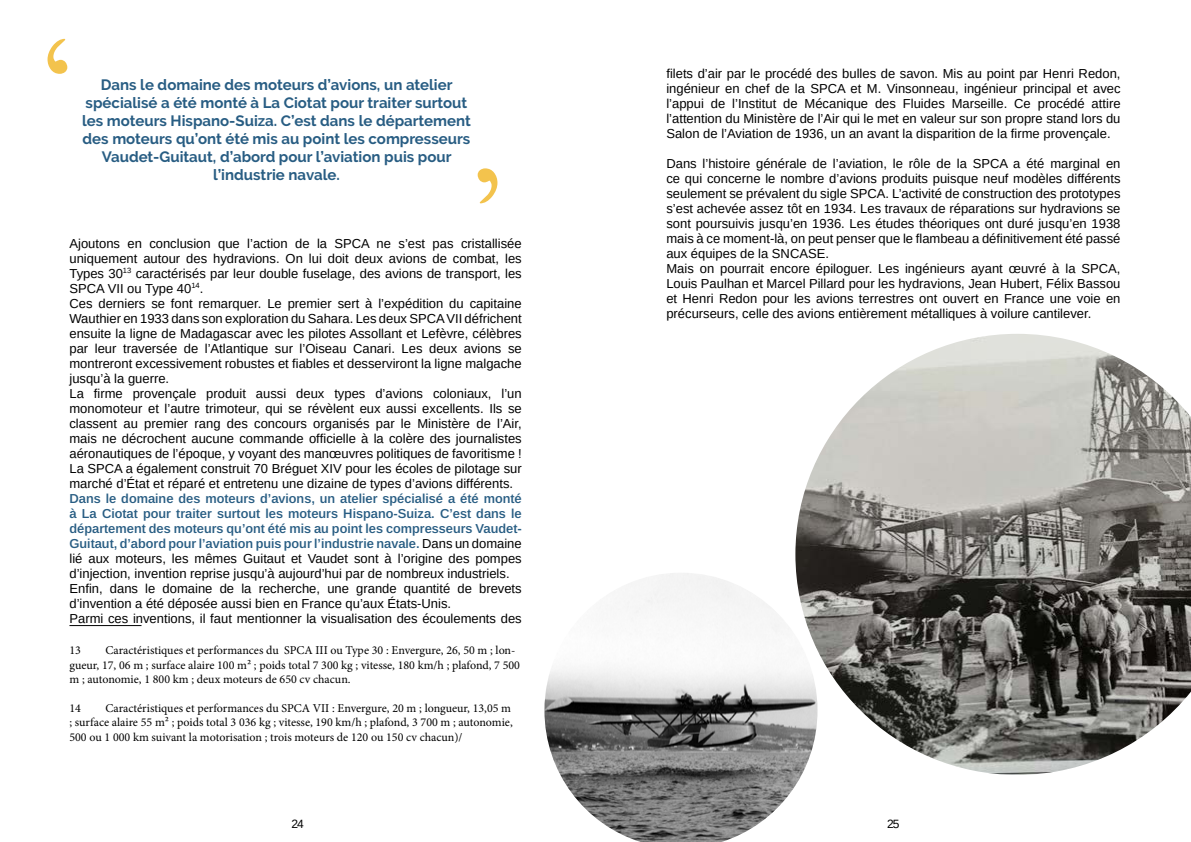
<style>
.page{position:relative;width:1191px;height:842px;background:#fff}
.page>*{position:absolute;margin:0;border:0;box-sizing:border-box;transform-origin:0 0}
.t1{font:700 15px/18px "Raleway";color:#285d83;text-align:center}
.t2{font:13px/15px "Arimo";color:#000}
.t3{font:12px/14.4px "Minion Pro";color:#000}
.t4{font:12px "Arimo";color:#000}
.s1{font-weight:600;color:#285d83}
</style>
<div class="page">
<img style="left:795px;top:334px;width:396px;height:441px">
<img style="left:544px;top:573px;width:273px;height:269px">
<hr style="left:69px;top:625px;width:72px;height:1px;background:#000">
<p class="t1" style="left:82px;top:76px;width:390px">Dans le domaine des moteurs d’avions, un atelier spécialisé a été monté à La Ciotat pour traiter surtout les moteurs Hispano-Suiza. C’est dans le département des moteurs qu’ont été mis au point les compresseurs Vaudet-Guitaut, d’abord pour l’aviation puis pour l’industrie navale.</p>
<p class="t2" style="left:69px;top:236px;width:454px">Ajoutons en conclusion que l’action de la SPCA ne s’est pas cristallisée uniquement autour des hydravions. On lui doit deux avions de combat, les Types 30<sup>13</sup> caractérisés par leur double fuselage, des avions de transport, les SPCA VII ou Type 40<sup>14</sup>.<br>Ces derniers se font remarquer. Le premier sert à l’expédition du capitaine Wauthier en 1933 dans son exploration du Sahara. Les deux SPCA VII défrichent ensuite la ligne de Madagascar avec les pilotes Assollant et Lefèvre, célèbres par leur traversée de l’Atlantique sur l’Oiseau Canari. Les deux avions se montreront excessivement robustes et fiables et desserviront la ligne malgache jusqu’à la guerre.<br>La firme provençale produit aussi deux types d’avions coloniaux, l’un monomoteur et l’autre trimoteur, qui se révèlent eux aussi excellents. Ils se classent au premier rang des concours organisés par le Ministère de l’Air, mais ne décrochent aucune commande officielle à la colère des journalistes aéronautiques de l’époque, y voyant des manœuvres politiques de favoritisme !<br>La SPCA a également construit 70 Bréguet XIV pour les écoles de pilotage sur marché d’État et réparé et entretenu une dizaine de types d’avions différents.</p>
<p class="t2" style="left:69px;top:491px;width:454px"><span class="s1">Dans le domaine des moteurs d’avions, un atelier spécialisé a été monté à La Ciotat pour traiter surtout les moteurs Hispano-Suiza. C’est dans le département des moteurs qu’ont été mis au point les compresseurs Vaudet-Guitaut, d’abord pour l’aviation puis pour l’industrie navale.</span> Dans un domaine lié aux moteurs, les mêmes Guitaut et Vaudet sont à l’origine des pompes d’injection, invention reprise jusqu’à aujourd’hui par de nombreux industriels.<br>Enfin, dans le domaine de la recherche, une grande quantité de brevets d’invention a été déposée aussi bien en France qu’aux États-Unis.<br>Parmi ces inventions, il faut mentionner la visualisation des écoulements des</p>
<p class="t3" style="left:69px;top:643px;width:13px">13</p>
<p class="t3" style="left:69px;top:643px;width:452px;text-indent:36px">Caractéristiques et performances du SPCA III ou Type 30 : Envergure, 26, 50 m ; lon&shy;gueur, 17, 06 m ; surface alaire 100 m² ; poids total 7 300 kg ; vitesse, 180 km/h ; plafond, 7 500 m ; autonomie, 1 800 km ; deux moteurs de 650 cv chacun.</p>
<p class="t3" style="left:69px;top:701px;width:13px">14</p>
<p class="t3" style="left:69px;top:701px;width:445px;text-indent:36px">Caractéristiques et performances du SPCA VII : Envergure, 20 m ; longueur, 13,05 m ; surface alaire 55 m² ; poids total 3 036 kg ; vitesse, 190 km/h ; plafond, 3 700 m ; autonomie,<br>500 ou 1 000 km suivant la motorisation ; trois moteurs de 120 ou 150 cv chacun)/</p>
<p class="t2" style="left:666px;top:66px;width:456px;text-align:justify">filets d’air par le procédé des bulles de savon. Mis au point par Henri Redon, ingénieur en chef de la SPCA et M. Vinsonneau, ingénieur principal et avec l’appui de l’Institut de Mécanique des Fluides Marseille. Ce procédé attire l’attention du Ministère de l’Air qui le met en valeur sur son propre stand lors du Salon de l’Aviation de 1936, un an avant la disparition de la firme provençale.</p>
<p class="t2" style="left:666px;top:156px;width:455px">Dans l’histoire générale de l’aviation, le rôle de la SPCA a été marginal en ce qui concerne le nombre d’avions produits puisque neuf modèles différents seulement se prévalent du sigle SPCA. L’activité de construction des prototypes s’est achevée assez tôt en 1934. Les travaux de réparations sur hydravions se sont poursuivis jusqu’en 1936. Les études théoriques ont duré jusqu’en 1938 mais à ce moment-là, on peut penser que le flambeau a définitivement été passé aux équipes de la SNCASE.<br>Mais on pourrait encore épiloguer. Les ingénieurs ayant œuvré à la SPCA, Louis Paulhan et Marcel Pillard pour les hydravions, Jean Hubert, Félix Bassou et Henri Redon pour les avions terrestres ont ouvert en France une voie en précurseurs, celle des avions entièrement métalliques à voilure cantilever.</p>
<p class="t4" style="left:291px;top:816px;width:14px">24</p>
<p class="t4" style="left:887px;top:816px;width:14px">25</p>
</div>
